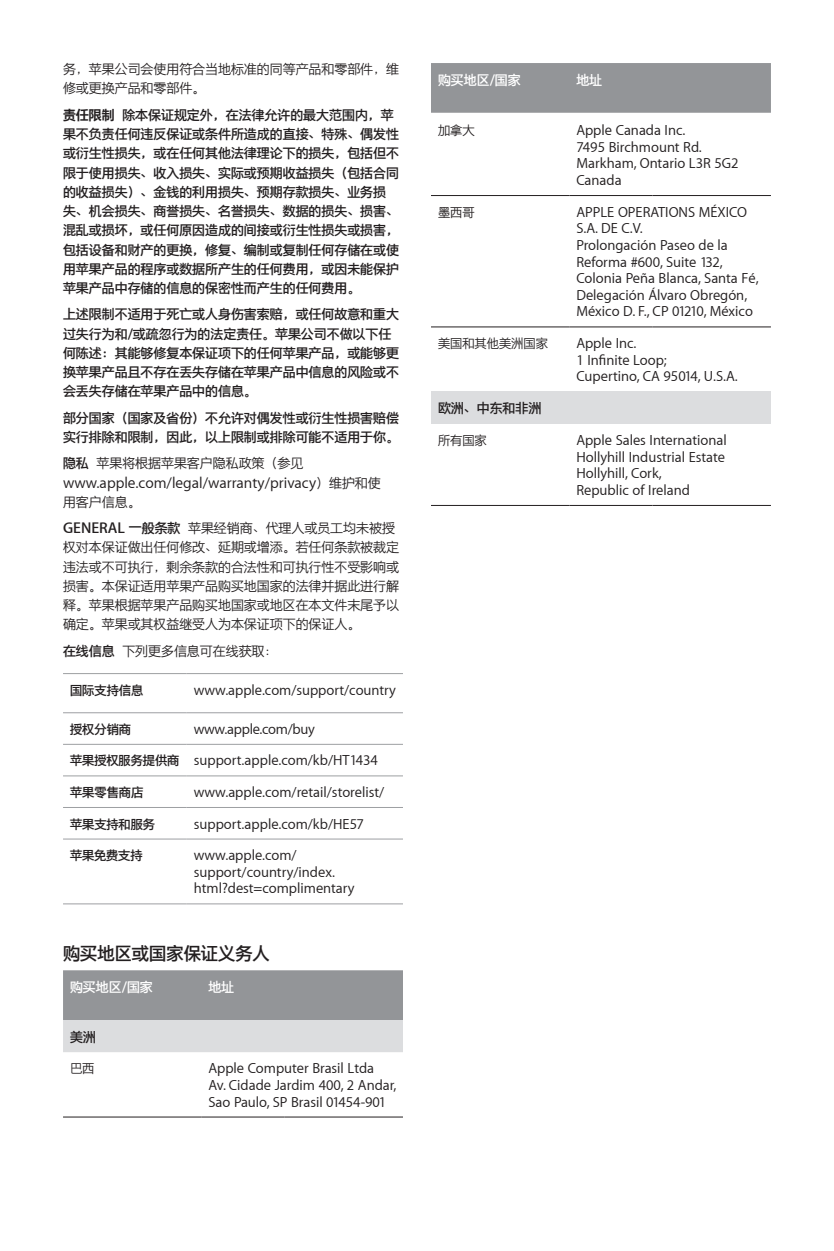
<style>
.page{position:relative;width:834px;height:1251px;background:#fff}
.page>*{position:absolute;margin:0;border:0;box-sizing:border-box;transform-origin:0 0}
.t1{font:600 21px "Ping Hei";color:#231f20}
.t2{font:600 15.75px/19.2px "Ping Hei";color:#231f20}
.t3{font:300 15.75px/19.2px "Ping Hei";color:#231f20}
.t4{font:15.75px "Myriad Set Text";color:#231f20}
.t5{font:600 15.75px "Ping Hei";color:#fff}
.t6{font:14.7px/16.8px "Myriad Set Text";color:#231f20}
.t7{font:600 14.7px "Ping Hei";color:#231f20}
.t8{font:300 14.7px "Ping Hei";color:#231f20}
.s1{font-weight:700}
.s2{font-family:"Myriad Set"}
.s3{font-weight:600}
.s4{font-family:"Ping Hei";font-weight:300}
.s5{font-family:"Myriad Set";font-weight:600}
.s6{font-family:"Ping Hei";font-weight:600}
</style>
<div class="page">
<hr style="left:63px;top:775px;width:124px;height:1px;background:#9d9fa2">
<hr style="left:187px;top:775px;width:216px;height:1px;background:#9d9fa2">
<hr style="left:63px;top:806px;width:124px;height:1px;background:#9d9fa2">
<hr style="left:187px;top:806px;width:216px;height:1px;background:#9d9fa2">
<hr style="left:63px;top:743px;width:124px;height:1px;background:#9d9fa2">
<hr style="left:187px;top:743px;width:216px;height:1px;background:#9d9fa2">
<hr style="left:63px;top:838px;width:124px;height:1px;background:#9d9fa2">
<hr style="left:187px;top:838px;width:216px;height:1px;background:#9d9fa2">
<hr style="left:63px;top:903px;width:124px;height:1px;background:#9d9fa2">
<hr style="left:187px;top:903px;width:216px;height:1px;background:#9d9fa2">
<hr style="left:63px;top:673px;width:124px;height:1px;background:#9d9fa2">
<hr style="left:187px;top:673px;width:216px;height:1px;background:#9d9fa2">
<hr style="left:63px;top:712px;width:124px;height:1px;background:#9d9fa2">
<hr style="left:187px;top:712px;width:216px;height:1px;background:#9d9fa2">
<svg style="left:63px;top:970px;width:340px;height:81px;background:#afb0b3"></svg>
<hr style="left:63px;top:1116px;width:138px;height:1px;background:#231f20">
<hr style="left:201px;top:1116px;width:83px;height:1px;background:#231f20">
<hr style="left:284px;top:1116px;width:119px;height:1px;background:#231f20">
<div style="left:431px;top:63px;width:339px;height:50px;background:#939598"></div>
<div style="left:431px;top:391px;width:339px;height:33px;background:#dcdddf"></div>
<hr style="left:431px;top:504px;width:138px;height:2px;background:#231f20">
<hr style="left:569px;top:504px;width:83px;height:2px;background:#231f20">
<hr style="left:652px;top:504px;width:118px;height:2px;background:#231f20">
<hr style="left:431px;top:326px;width:138px;height:1px;background:#231f20">
<hr style="left:569px;top:326px;width:83px;height:1px;background:#231f20">
<hr style="left:652px;top:326px;width:118px;height:1px;background:#231f20">
<hr style="left:431px;top:195px;width:138px;height:1px;background:#231f20">
<hr style="left:569px;top:195px;width:83px;height:1px;background:#231f20">
<hr style="left:652px;top:195px;width:118px;height:1px;background:#231f20">
<p class="t3" style="left:63px;top:60px;width:337px">务，苹果公司会使用符合当地标准的同等产品和零部件，维修或更换产品和零部件。</p>
<p class="t2" style="left:63px;top:106px;width:337px"><span class="s1">责任限制</span>除本保证规定外，在法律允许的最大范围内，苹果不负责任何违反保证或条件所造成的直接、特殊、偶发性或衍生性损失，或在任何其他法律理论下的损失，包括但不限于使用损失、收入损失、实际或预期收益损失（包括合同的收益损失）、金钱的利用损失、预期存款损失、业务损失、机会损失、商誉损失、名誉损失、数据的损失、损害、混乱或损坏，或任何原因造成的间接或衍生性损失或损害，包括设备和财产的更换，修复、编制或复制任何存储在或使用苹果产品的程序或数据所产生的任何费用，或因未能保护苹果产品中存储的信息的保密性而产生的任何费用。</p>
<p class="t2" style="left:63px;top:305px;width:337px">上述限制不适用于死亡或人身伤害索赔，或任何故意和重大过失行为和<span class="s2">/</span>或疏忽行为的法定责任。苹果公司不做以下任何陈述：其能够修复本保证项下的任何苹果产品，或能够更换苹果产品且不存在丢失存储在苹果产品中信息的风险或不会丢失存储在苹果产品中的信息。</p>
<p class="t2" style="left:63px;top:409px;width:337px">部分国家（国家及省份）不允许对偶发性或衍生性损害赔偿实行排除和限制，因此，以上限制或排除可能不适用于你。</p>
<p class="t3" style="left:63px;top:454px;width:242px"><span class="s3">隐私</span>苹果将根据苹果客户隐私政策（参见</p>
<p class="t4" style="left:63px;top:472px;width:319px">www.apple.com/legal/warranty/privacy<span class="s4">）维护和使</span></p>
<p class="t3" style="left:63px;top:489px;width:333px;line-height:26.2px">用客户信息。<br><span class="s5">GENERAL</span> <span class="s3">一般条款</span>苹果经销商、代理人或员工均未被授</p>
<p class="t3" style="left:63px;top:538px;width:337px;text-align:justify">权对本保证做出任何修改、延期或增添。若任何条款被裁定违法或不可执行，剩余条款的合法性和可执行性不受影响或损害。本保证适用苹果产品购买地国家的法律并据此进行解释。苹果根据苹果产品购买地国家或地区在本文件末尾予以确定。苹果或其权益继受人为本保证项下的保证人。</p>
<p class="t3" style="left:63px;top:641px;width:216px"><span class="s3">在线信息</span>下列更多信息可在线获取：</p>
<p class="t7" style="left:70px;top:683px;width:75px">国际支持信息</p>
<p class="t6" style="left:194px;top:681px;width:204px">www.apple.com/support/country</p>
<p class="t7" style="left:70px;top:722px;width:62px">授权分销商</p>
<p class="t6" style="left:70px;top:712px;width:309px;line-height:31.5px;text-indent:124px">www.apple.com/buy<br><span class="s6">苹果授权服务提供商</span> support.apple.com/kb/HT1434</p>
<p class="t7" style="left:70px;top:786px;width:75px">苹果零售商店</p>
<p class="t6" style="left:194px;top:783px;width:192px">www.apple.com/retail/storelist/</p>
<p class="t7" style="left:70px;top:817px;width:86px">苹果支持和服务</p>
<p class="t6" style="left:194px;top:814px;width:172px">support.apple.com/kb/HE57</p>
<p class="t7" style="left:70px;top:849px;width:74px">苹果免费支持</p>
<p class="t6" style="left:194px;top:846px;width:162px">www.apple.com/ support/country/index. html?dest=complimentary</p>
<h1 class="t1" style="left:63px;top:944px;width:208px">购买地区或国家保证义务人</h1>
<p class="t5" style="left:70px;top:980px;width:84px">购买地区<span class="s2">/</span>国家</p>
<p class="t5" style="left:208px;top:980px;width:27px">地址</p>
<p class="t2" style="left:70px;top:1027px;width:27px">美洲</p>
<p class="t8" style="left:70px;top:1061px;width:26px">巴西</p>
<p class="t6" style="left:208px;top:1059px;width:190px">Apple Computer Brasil Ltda<br>Av. Cidade Jardim 400, 2 Andar,<br>Sao Paulo, SP Brasil 01454-901</p>
<p class="t5" style="left:438px;top:73px;width:84px">购买地区<span class="s2">/</span>国家</p>
<p class="t5" style="left:576px;top:73px;width:27px">地址</p>
<p class="t8" style="left:438px;top:124px;width:38px">加拿大</p>
<p class="t6" style="left:576px;top:121px;width:164px">Apple Canada Inc.<br>7495 Birchmount Rd.<br>Markham, Ontario L3R 5G2<br>Canada</p>
<p class="t8" style="left:438px;top:205px;width:38px">墨西哥</p>
<p class="t6" style="left:576px;top:203px;width:184px">APPLE OPERATIONS MÉXICO<br>S.A. DE C.V.<br>Prolongación Paseo de la<br>Reforma #600, Suite 132,<br>Colonia Peña Blanca, Santa Fé,<br>Delegación Álvaro Obregón,<br>México D. F., CP 01210, México</p>
<p class="t8" style="left:438px;top:336px;width:111px">美国和其他美洲国家</p>
<p class="t6" style="left:576px;top:334px;width:163px">Apple Inc.<br>1 Infinite Loop;<br>Cupertino, CA 95014, U.S.A.</p>
<p class="t2" style="left:438px;top:399px;width:105px">欧洲、中东和非洲</p>
<p class="t8" style="left:438px;top:433px;width:50px">所有国家</p>
<p class="t6" style="left:576px;top:431px;width:152px">Apple Sales International<br>Hollyhill Industrial Estate<br>Hollyhill, Cork,<br>Republic of Ireland</p>
</div>
